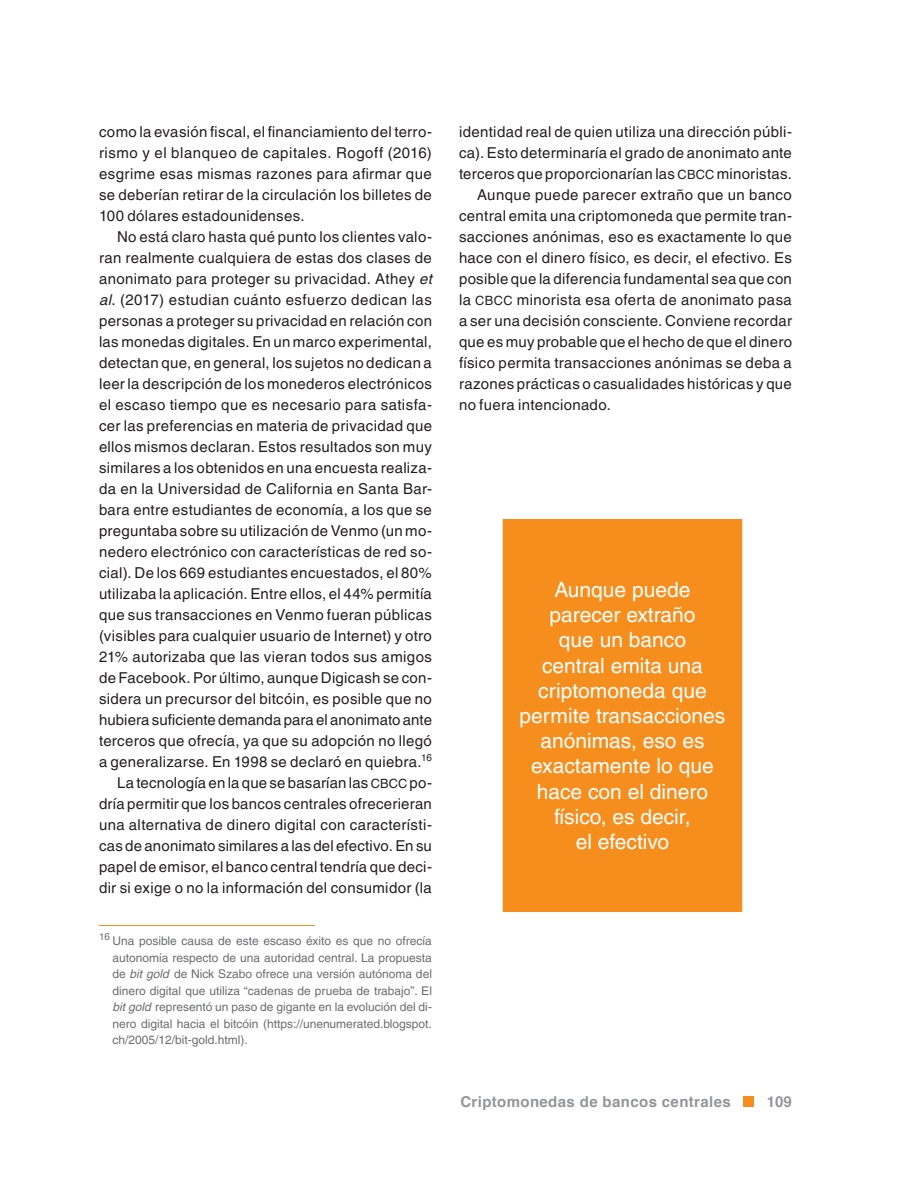
<style>
.page{position:relative;width:918px;height:1188px;background:#fff}
.page>*{position:absolute;margin:0;border:0;box-sizing:border-box;transform-origin:0 0}
.Llamada_o_apostilla{font:21px/25.2px "Helvetica LT Pro";color:#fff;text-align:center}
.CUERPO_de_texto{font:15px/21px "Helvetica LT Pro";letter-spacing:.02em;color:#231f20;text-align:justify}
.t1{font:700 15px "Helvetica";letter-spacing:.025em;color:#939598}
.NOTAS{font:12px/16.5px "Helvetica LT Pro";color:#6c6d70;text-align:justify}
.NOTAS-2{font:9.9px "Helvetica";color:#6c6d70}
.s1{font-style:italic}
.s2{font-family:"Helvetica LT Pro Roman SC850";font-size:12.75px}
</style>
<div class="page">
<div style="left:743px;top:1096px;width:11px;height:11px;background:#f68e1e"></div>
<hr style="left:99px;top:925px;width:216px;height:1px;background:#f68e1e">
<div style="left:497px;top:513px;width:251px;height:405px;background:#f68e1e"></div>
<div style="left:491px;top:507px;width:263px;height:417px;border:12px solid #fff"></div>
<p class="CUERPO_de_texto" style="left:99px;top:121px;width:335px">como la evasión fiscal, el financiamiento del terro&shy;rismo y el blanqueo de capitales. Rogoff (2016) esgrime esas mismas razones para afirmar que se deberían retirar de la circulación los billetes de 100 dólares estadounidenses.</p>
<p class="CUERPO_de_texto" style="left:99px;top:226px;width:335px;text-indent:18px">No está claro hasta qué punto los clientes valo&shy;ran realmente cualquiera de estas dos clases de anonimato para proteger su privacidad. Athey <span class="s1">et al</span>. (2017) estudian cuánto esfuerzo dedican las personas a proteger su privacidad en relación con las monedas digitales. En un marco experimental, detectan que, en general, los sujetos no dedican a leer la descripción de los monederos electrónicos el escaso tiempo que es necesario para satisfa&shy;cer las preferencias en materia de privacidad que ellos mismos declaran. Estos resultados son muy similares a los obtenidos en una encuesta realiza&shy;da en la Universidad de California en Santa Bar&shy;bara entre estudiantes de economía, a los que se preguntaba sobre su utilización de Venmo (un mo&shy;nedero electrónico con características de red so&shy;cial). De los 669 estudiantes encuestados, el 80% utilizaba la aplicación. Entre ellos, el 44% permitía que sus transacciones en Venmo fueran públicas (visibles para cualquier usuario de Internet) y otro 21% autorizaba que las vieran todos sus amigos de Facebook. Por último, aunque Digicash se con&shy;sidera un precursor del bitcóin, es posible que no hubiera suficiente demanda para el anonimato ante terceros que ofrecía, ya que su adopción no llegó a generalizarse. En 1998 se declaró en quiebra.<sup>16</sup></p>
<p class="CUERPO_de_texto" style="left:99px;top:772px;width:335px;text-indent:18px">La tecnología en la que se basarían las <span class="s2">CBCC</span> po&shy;dría permitir que los bancos centrales ofrecerieran una alternativa de dinero digital con característi&shy;cas de anonimato similares a las del efectivo. En su papel de emisor, el banco central tendría que deci&shy;dir si exige o no la información del consumidor (la</p>
<p class="NOTAS-2" style="left:99px;top:928px;width:13px">16</p>
<p class="NOTAS" style="left:112px;top:933px;width:321px">Una posible causa de este escaso éxito es que no ofrecía autonomía respecto de una autoridad central. La propuesta de <span class="s1">bit gold</span> de Nick Szabo ofrece una versión autónoma del dinero digital que utiliza “cadenas de prueba de trabajo”. El <span class="s1">bit gold</span> representó un paso de gigante en la evolución del di&shy;nero digital hacia el bitcóin (https://unenumerated.blogspot. ch/2005/12/bit-gold.html).</p>
<p class="CUERPO_de_texto" style="left:459px;top:121px;width:334px">identidad real de quien utiliza una dirección públi&shy;ca). Esto determinaría el grado de anonimato ante terceros que proporcionarían las <span class="s2">CBCC</span> minoristas.</p>
<p class="CUERPO_de_texto" style="left:459px;top:184px;width:335px;text-indent:18px">Aunque puede parecer extraño que un banco central emita una criptomoneda que permite tran&shy;sacciones anónimas, eso es exactamente lo que hace con el dinero físico, es decir, el efectivo. Es posible que la diferencia fundamental sea que con la <span class="s2">CBCC</span> minorista esa oferta de anonimato pasa a ser una decisión consciente. Conviene recordar que es muy probable que el hecho de que el dinero físico permita transacciones anónimas se deba a razones prácticas o casualidades históricas y que no fuera intencionado.</p>
<p class="Llamada_o_apostilla" style="left:520px;top:577px;width:207px">Aunque puede parecer extraño<br>que un banco<br>central emita una criptomoneda que permite transacciones anónimas, eso es exactamente lo que hace con el dinero físico, es decir,<br>el efectivo</p>
<p class="t1" style="left:460px;top:1090px;width:272px">Criptomonedas de bancos centrales</p>
<p class="t1" style="left:767px;top:1090px;width:27px">109</p>
</div>
